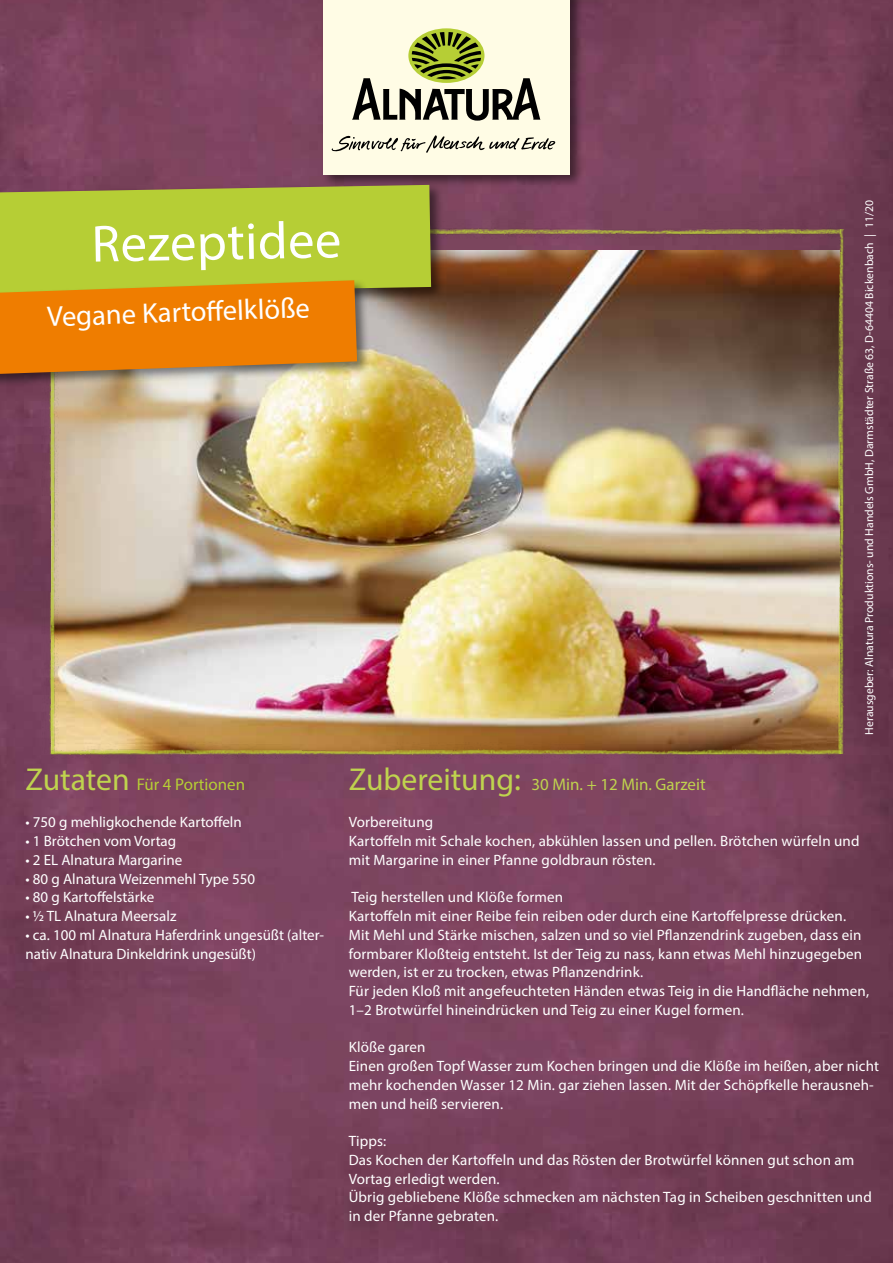
<style>
.page{position:relative;width:893px;height:1263px;background:#fff}
.page>*{position:absolute;margin:0;border:0;box-sizing:border-box;transform-origin:0 0}
.t1{font:52.5px "Myriad Pro";color:#fff}
.t2{font:28.5px "Myriad Pro";color:#fff}
.t3{font:16.95px "Myriad Pro";color:#bfd34e}
.t4{font:16.95px "Myriad Pro";color:#b6ce35}
.t5{font:15px/18.8px "Myriad Pro";letter-spacing:.01em;color:#fff}
.t6{font:11.7px "Myriad Pro";color:#fff}
.s1{font-size:31.65px;color:#bfd34e}
.s2{font-size:31.65px}
.s3{font-size:32.85px}
</style>
<div class="page">
<img style="left:0;top:0;width:893px;height:1263px">
<img style="left:61px;top:251px;width:769px;height:491px">
<img style="left:830px;top:229px;width:14px;height:525px">
<img style="left:42px;top:388px;width:19px;height:366px">
<img style="left:51px;top:742px;width:789px;height:19px">
<img style="left:445px;top:222px;width:395px;height:18px">
<div style="left:321px;top:0;width:263px;height:189px;background:#000;opacity:.5"></div>
<div style="left:323px;top:0;width:247px;height:174px;background:#fffce5"></div>
<svg style="left:408px;top:28px;width:76px;height:55px"></svg>
<svg style="left:352px;top:32px;width:189px;height:89px"></svg>
<svg style="left:332px;top:135px;width:223px;height:18px"></svg>
<div style="left:0;top:183px;width:445px;height:126px;background:#000;opacity:.5"></div>
<div style="left:0;top:185px;width:431px;height:109px;background:#b6ce35"></div>
<div style="left:0;top:279px;width:371px;height:109px;background:#000;opacity:.5"></div>
<svg style="left:0;top:280px;width:357px;height:94px;background:#e4830c"></svg>
<h1 class="t1" style="left:91px;top:212px;width:251px;rotate:-1deg">Rezeptidee</h1>
<h2 class="t2" style="left:46px;top:299px;width:264px;rotate:-2deg">Vegane Kartoff elklöße</h2>
<p class="t6" style="left:862px;top:735px;width:536px;rotate:-90deg">Herausgeber: Alnatura Produktions- und Handels GmbH, Darmstädter Straße 63, D-64404 Bickenbach | 11/20</p>
<p class="t4" style="left:26px;top:774px;width:221px"><span class="s1">Zutaten</span> Für 4 Portionen</p>
<p class="t5" style="left:26px;top:813px;width:218px">• 750 g mehligkochende Kartoffeln</p>
<p class="t5" style="left:26px;top:831px;width:152px">• 1 Brötchen vom Vortag</p>
<p class="t5" style="left:26px;top:850px;width:158px">• 2 EL Alnatura Margarine</p>
<p class="t5" style="left:26px;top:869px;width:231px">• 80 g Alnatura Weizenmehl Type 550</p>
<p class="t5" style="left:26px;top:888px;width:130px">• 80 g Kartoffelstärke</p>
<p class="t5" style="left:26px;top:906px;width:152px">• ½ TL Alnatura Meersalz</p>
<p class="t5" style="left:26px;top:925px;width:300px">• ca. 100 ml Alnatura Haferdrink ungesüßt (alter&shy;nativ Alnatura Dinkeldrink ungesüßt)</p>
<p class="t3" style="left:349px;top:774px;width:358px"><span class="s2">Zubereitung</span><span class="s3">:</span> 30 Min. + 12 Min. Garzeit</p>
<p class="t5" style="left:349px;top:813px;width:512px">Vorbereitung<br>Kartoffeln mit Schale kochen, abkühlen lassen und pellen. Brötchen würfeln und mit Margarine in einer Pfanne goldbraun rösten.</p>
<p class="t5" style="left:349px;top:888px;width:522px">Teig herstellen und Klöße formen<br>Kartoffeln mit einer Reibe fein reiben oder durch eine Kartoffelpresse drücken.<br>Mit Mehl und Stärke mischen, salzen und so viel Pflanzendrink zugeben, dass ein formbarer Kloßteig entsteht. Ist der Teig zu nass, kann etwas Mehl hinzugegeben werden, ist er zu trocken, etwas Pflanzendrink.<br>Für jeden Kloß mit angefeuchteten Händen etwas Teig in die Handfläche nehmen, 1–2 Brotwürfel hineindrücken und Teig zu einer Kugel formen.</p>
<p class="t5" style="left:349px;top:1038px;width:532px">Klöße garen<br>Einen großen Topf Wasser zum Kochen bringen und die Klöße im heißen, aber nicht mehr kochenden Wasser 12 Min. gar ziehen lassen. Mit der Schöpfkelle herausneh&shy;men und heiß servieren.</p>
<p class="t5" style="left:349px;top:1131px;width:525px">Tipps:<br>Das Kochen der Kartoffeln und das Rösten der Brotwürfel können gut schon am Vortag erledigt werden.<br>Übrig gebliebene Klöße schmecken am nächsten Tag in Scheiben geschnitten und in der Pfanne gebraten.</p>
</div>
